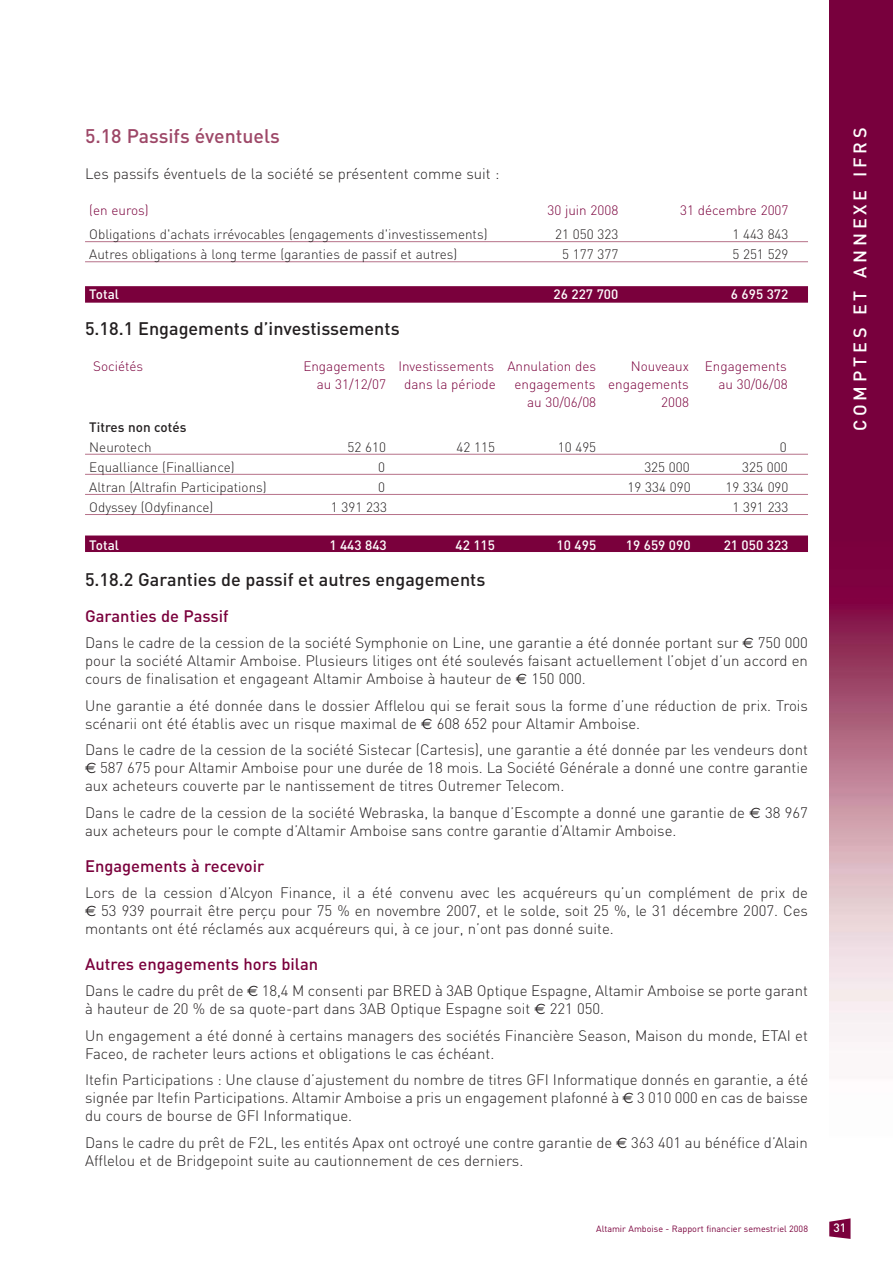
<style>
.page{position:relative;width:893px;height:1263px;background:#fff}
.page>*{position:absolute;margin:0;border:0;box-sizing:border-box;transform-origin:0 0}
.t1{font:500 19.5px "DIN";color:#9d4767}
.t2{font:500 18px "DIN";color:#231f20}
.t3{font:500 18px "DIN";letter-spacing:.215em;color:#fff}
.t4{font:500 16.5px "DIN";color:#7a003c}
.t5{font:300 15px/18px "DIN";color:#231f20}
.t6{font:300 13.5px "DIN";color:#231f20}
.t7{font:300 13.5px "DIN";color:#7a003c}
.t8{font:500 13.5px "DIN";color:#fff}
.t9{font:500 13.5px "DIN";color:#231f20}
.t10{font:500 12px "DIN";color:#fff}
.t11{font:9px "DIN";color:#7a003c}
.s1{font-family:"Euro Sans";font-weight:400}
</style>
<div class="page">
<img style="left:829px;top:0;width:63px;height:1239px">
<svg style="left:829px;top:1218px;width:21px;height:21px"></svg>
<hr style="left:85px;top:241px;width:723px;height:1px;background:#b67289">
<hr style="left:85px;top:261px;width:723px;height:1px;background:#b67289">
<div style="left:85px;top:286px;width:723px;height:17px;background:#7a003c"></div>
<hr style="left:85px;top:454px;width:723px;height:1px;background:#b67289">
<hr style="left:85px;top:474px;width:723px;height:1px;background:#b67289">
<hr style="left:85px;top:494px;width:723px;height:1px;background:#b67289">
<hr style="left:85px;top:514px;width:723px;height:1px;background:#b67289">
<div style="left:85px;top:536px;width:723px;height:16px;background:#7a003c"></div>
<h1 class="t1" style="left:85px;top:129px;width:196px">5.18 Passifs éventuels</h1>
<p class="t5" style="left:85px;top:166px;width:416px">Les passifs éventuels de la société se présentent comme suit :</p>
<p class="t7" style="left:89px;top:205px;width:61px">(en euros)</p>
<p class="t7" style="left:547px;top:205px;width:72px">30 juin 2008</p>
<p class="t7" style="left:680px;top:205px;width:110px">31 décembre 2007</p>
<p class="t6" style="left:89px;top:230px;width:400px">Obligations d'achats irrévocables (engagements d'investissements)</p>
<p class="t6" style="left:555px;top:230px;width:65px">21 050 323</p>
<p class="t6" style="left:732px;top:230px;width:58px">1 443 843</p>
<p class="t6" style="left:89px;top:250px;width:370px">Autres obligations à long terme (garanties de passif et autres)</p>
<p class="t6" style="left:562px;top:250px;width:58px">5 177 377</p>
<p class="t6" style="left:732px;top:250px;width:58px">5 251 529</p>
<p class="t8" style="left:89px;top:290px;width:31px">Total</p>
<p class="t8" style="left:553px;top:290px;width:66px">26 227 700</p>
<p class="t8" style="left:731px;top:290px;width:59px">6 695 372</p>
<p class="t2" style="left:85px;top:323px;width:316px">5.18.1 Engagements d’investissements</p>
<p class="t7" style="left:93px;top:362px;width:52px">Sociétés</p>
<p class="t7" style="left:303px;top:362px;width:294px">Engagements Investissements Annulation des</p>
<p class="t7" style="left:631px;top:362px;width:157px">Nouveaux Engagements</p>
<p class="t7" style="left:317px;top:380px;width:71px">au 31/12/07</p>
<p class="t7" style="left:404px;top:380px;width:93px">dans la période</p>
<p class="t7" style="left:514px;top:380px;width:176px">engagements engagements</p>
<p class="t7" style="left:718px;top:380px;width:71px">au 30/06/08</p>
<p class="t7" style="left:527px;top:398px;width:71px">au 30/06/08</p>
<p class="t7" style="left:661px;top:398px;width:29px">2008</p>
<p class="t9" style="left:89px;top:422px;width:99px">Titres non cotés</p>
<p class="t6" style="left:89px;top:442px;width:64px">Neurotech</p>
<p class="t6" style="left:348px;top:442px;width:40px">52 610</p>
<p class="t6" style="left:457px;top:442px;width:40px">42 115</p>
<p class="t6" style="left:558px;top:442px;width:40px">10 495</p>
<p class="t6" style="left:780px;top:442px;width:8px">0</p>
<p class="t6" style="left:89px;top:462px;width:147px">Equalliance (Finalliance)</p>
<p class="t6" style="left:378px;top:462px;width:8px">0</p>
<p class="t6" style="left:644px;top:462px;width:47px">325 000</p>
<p class="t6" style="left:742px;top:462px;width:47px">325 000</p>
<p class="t6" style="left:89px;top:482px;width:179px">Altran (Altrafin Participations)</p>
<p class="t6" style="left:378px;top:482px;width:8px">0</p>
<p class="t6" style="left:627px;top:482px;width:65px">19 334 090</p>
<p class="t6" style="left:725px;top:482px;width:65px">19 334 090</p>
<p class="t6" style="left:89px;top:502px;width:126px">Odyssey (Odyfinance)</p>
<p class="t6" style="left:331px;top:502px;width:58px">1 391 233</p>
<p class="t6" style="left:732px;top:502px;width:58px">1 391 233</p>
<p class="t8" style="left:89px;top:540px;width:31px">Total</p>
<p class="t8" style="left:329px;top:540px;width:59px">1 443 843</p>
<p class="t8" style="left:455px;top:540px;width:41px">42 115</p>
<p class="t8" style="left:557px;top:540px;width:41px">10 495</p>
<p class="t8" style="left:626px;top:540px;width:66px">19 659 090</p>
<p class="t8" style="left:724px;top:540px;width:66px">21 050 323</p>
<p class="t2" style="left:85px;top:573px;width:402px">5.18.2 Garanties de passif et autres engagements</p>
<p class="t4" style="left:85px;top:610px;width:145px">Garanties de Passif</p>
<p class="t5" style="left:85px;top:636px;width:724px;text-align:justify">Dans le cadre de la cession de la société Symphonie on Line, une garantie a été donnée portant sur <span class="s1">€</span> 750 000 pour la société Altamir Amboise. Plusieurs litiges ont été soulevés faisant actuellement l’objet d’un accord en cours de finalisation et engageant Altamir Amboise à hauteur de <span class="s1">€</span> 150 000.</p>
<p class="t5" style="left:85px;top:698px;width:724px">Une garantie a été donnée dans le dossier Afflelou qui se ferait sous la forme d’une réduction de prix. Trois scénarii ont été établis avec un risque maximal de <span class="s1">€</span> 608 652 pour Altamir Amboise.</p>
<p class="t5" style="left:85px;top:743px;width:724px;text-align:justify">Dans le cadre de la cession de la société Sistecar (Cartesis), une garantie a été donnée par les vendeurs dont <span class="s1">€</span> 587 675 pour Altamir Amboise pour une durée de 18 mois. La Société Générale a donné une contre garantie aux acheteurs couverte par le nantissement de titres Outremer Telecom.</p>
<p class="t5" style="left:85px;top:805px;width:724px">Dans le cadre de la cession de la société Webraska, la banque d’Escompte a donné une garantie de <span class="s1">€</span> 38 967 aux acheteurs pour le compte d’Altamir Amboise sans contre garantie d’Altamir Amboise.</p>
<p class="t4" style="left:85px;top:860px;width:181px">Engagements à recevoir</p>
<p class="t5" style="left:85px;top:886px;width:724px;text-align:justify">Lors de la cession d’Alcyon Finance, il a été convenu avec les acquéreurs qu’un complément de prix de <span class="s1">€</span> 53 939 pourrait être perçu pour 75 % en novembre 2007, et le solde, soit 25 %, le 31 décembre 2007. Ces montants ont été réclamés aux acquéreurs qui, à ce jour, n’ont pas donné suite.</p>
<p class="t4" style="left:85px;top:958px;width:235px">Autres engagements hors bilan</p>
<p class="t5" style="left:85px;top:984px;width:724px">Dans le cadre du prêt de <span class="s1">€</span> 18,4 M consenti par BRED à 3AB Optique Espagne, Altamir Amboise se porte garant à hauteur de 20 % de sa quote-part dans 3AB Optique Espagne soit <span class="s1">€</span> 221 050.</p>
<p class="t5" style="left:85px;top:1028px;width:724px">Un engagement a été donné à certains managers des sociétés Financière Season, Maison du monde, ETAI et<br>Faceo, de racheter leurs actions et obligations le cas échéant.</p>
<p class="t5" style="left:85px;top:1073px;width:725px;text-align:justify">Itefin Participations : Une clause d’ajustement du nombre de titres GFI Informatique donnés en garantie, a été signée par Itefin Participations. Altamir Amboise a pris un engagement plafonné à <span class="s1">€</span> 3 010 000 en cas de baisse du cours de bourse de GFI Informatique.</p>
<p class="t5" style="left:85px;top:1135px;width:724px">Dans le cadre du prêt de F2L, les entités Apax ont octroyé une contre garantie de <span class="s1">€</span> 363 401 au bénéfice d’Alain<br>Afflelou et de Bridgepoint suite au cautionnement de ces derniers.</p>
<p class="t3" style="left:854px;top:431px;width:305px;rotate:-90deg">COMPTES ET ANNEXE IFRS</p>
<p class="t11" style="left:596px;top:1226px;width:213px">Altamir Amboise - Rapport financier semestriel 2008</p>
<p class="t10" style="left:833px;top:1223px;width:14px">31</p>
</div>
